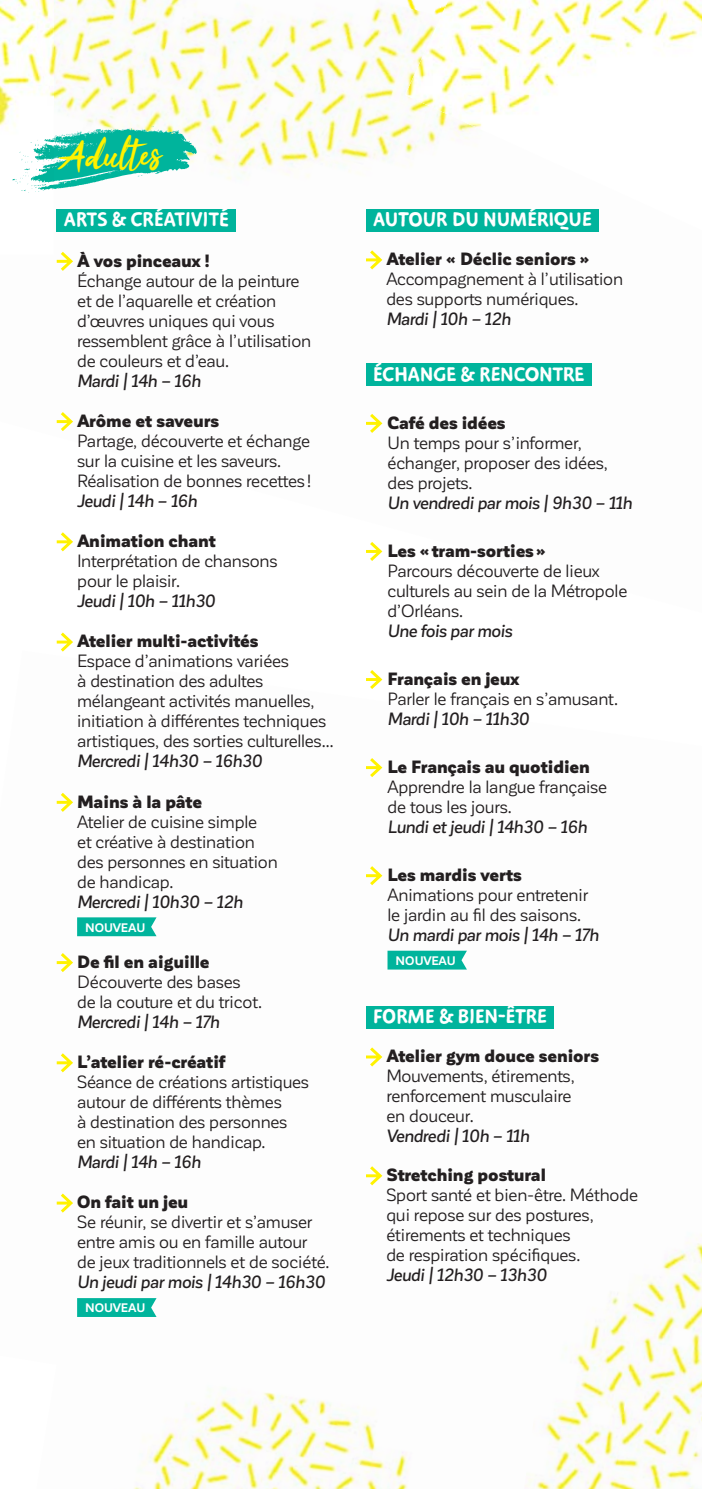
<style>
.page{position:relative;width:702px;height:1489px;background:#fff}
.page>*{position:absolute;margin:0;border:0;box-sizing:border-box;transform-origin:0 0}
.t1{font:700 22.5px "Duper";letter-spacing:.01em;color:#fff}
.t2{font:17.5px/20px "Corporative Sans";letter-spacing:-.01em;color:#231f20}
.t3{font:italic 500 17.5px "Corporative Sans";letter-spacing:-.02em;color:#231f20}
.t4{font:900 17.5px "Corporative Sans";letter-spacing:-.01em;color:#231f20}
.t5{font:700 12.25px "Corporative Sans";letter-spacing:-.015em;color:#fff}
</style>
<div class="page">
<img style="left:56px;top:1028px;width:468px;height:460px">
<img style="left:524px;top:1006px;width:88px;height:482px">
<img style="left:612px;top:1234px;width:90px;height:254px">
<img style="left:54px;top:0;width:351px;height:270px">
<img style="left:378px;top:0;width:27px;height:19px">
<img style="left:400px;top:116px;width:199px;height:270px">
<img style="left:405px;top:0;width:297px;height:230px">
<div style="left:57px;top:209px;width:179px;height:23px;background:#00b49c"></div>
<svg style="left:57px;top:252px;width:16px;height:19px"></svg>
<svg style="left:57px;top:412px;width:16px;height:19px"></svg>
<svg style="left:57px;top:532px;width:16px;height:19px"></svg>
<svg style="left:57px;top:632px;width:16px;height:19px"></svg>
<svg style="left:57px;top:792px;width:16px;height:19px"></svg>
<svg style="left:77px;top:917px;width:79px;height:19px;background:#0cb7a0"></svg>
<svg style="left:57px;top:953px;width:16px;height:19px"></svg>
<svg style="left:57px;top:1053px;width:16px;height:19px"></svg>
<svg style="left:57px;top:1193px;width:16px;height:19px"></svg>
<svg style="left:77px;top:1297px;width:79px;height:19px;background:#16baa4"></svg>
<div style="left:366px;top:209px;width:232px;height:23px;background:#00b49c"></div>
<div style="left:366px;top:363px;width:225px;height:23px;background:#00b49c"></div>
<div style="left:366px;top:1006px;width:187px;height:22px;background:#00b49c"></div>
<svg style="left:366px;top:250px;width:16px;height:19px"></svg>
<svg style="left:366px;top:414px;width:16px;height:19px"></svg>
<svg style="left:366px;top:542px;width:16px;height:19px"></svg>
<svg style="left:366px;top:670px;width:16px;height:19px"></svg>
<svg style="left:366px;top:758px;width:16px;height:19px"></svg>
<svg style="left:366px;top:866px;width:16px;height:19px"></svg>
<svg style="left:387px;top:950px;width:80px;height:19px;background:#13b9a3"></svg>
<svg style="left:366px;top:1047px;width:16px;height:19px"></svg>
<svg style="left:366px;top:1166px;width:16px;height:19px"></svg>
<img style="left:56px;top:1355px;width:1px;height:133px">
<img style="left:0;top:0;width:54px;height:130px">
<svg style="left:12px;top:126px;width:185px;height:67px"></svg>
<p class="t1" style="left:64px;top:205px;width:166px">ARTS &amp; CRÉATIVITÉ</p>
<p class="t4" style="left:77px;top:254px;width:134px">À vos pinceaux !</p>
<p class="t2" style="left:77px;top:272px;width:235px">Échange autour de la peinture et de l’aquarelle et création d’œuvres uniques qui vous ressemblent grâce à l’utilisation de couleurs et d’eau.</p>
<p class="t3" style="left:77px;top:370px;width:125px">Mardi | 14h – 16h</p>
<p class="t4" style="left:77px;top:414px;width:143px">Arôme et saveurs</p>
<p class="t2" style="left:77px;top:432px;width:235px">Partage, découverte et échange sur la cuisine et les saveurs.<br>Réalisation de bonnes recettes !</p>
<p class="t3" style="left:77px;top:490px;width:122px">Jeudi | 14h – 16h</p>
<p class="t4" style="left:77px;top:534px;width:140px">Animation chant</p>
<p class="t2" style="left:77px;top:552px;width:202px">Interprétation de chansons pour le plaisir.</p>
<p class="t3" style="left:77px;top:591px;width:140px">Jeudi | 10h – 11h30</p>
<p class="t4" style="left:77px;top:634px;width:183px">Atelier multi-activités</p>
<p class="t2" style="left:77px;top:652px;width:258px">Espace d’animations variées<br>à destination des adultes mélangeant activités manuelles, initiation à différentes techniques artistiques, des sorties culturelles…</p>
<p class="t3" style="left:77px;top:751px;width:187px">Mercredi | 14h30 – 16h30</p>
<p class="t4" style="left:77px;top:795px;width:127px">Mains à la pâte</p>
<p class="t2" style="left:77px;top:812px;width:202px">Atelier de cuisine simple<br>et créative à destination des personnes en situation de handicap.</p>
<p class="t3" style="left:77px;top:891px;width:167px">Mercredi | 10h30 – 12h</p>
<p class="t5" style="left:85px;top:922px;width:62px">NOUVEAU</p>
<p class="t4" style="left:77px;top:955px;width:134px">De fil en aiguille</p>
<p class="t2" style="left:77px;top:973px;width:186px">Découverte des bases de la couture et du tricot.</p>
<p class="t3" style="left:77px;top:1011px;width:144px">Mercredi | 14h – 17h</p>
<p class="t4" style="left:77px;top:1055px;width:150px">L’atelier ré-créatif</p>
<p class="t2" style="left:77px;top:1073px;width:233px">Séance de créations artistiques autour de différents thèmes<br>à destination des personnes en situation de handicap.</p>
<p class="t3" style="left:77px;top:1151px;width:125px">Mardi | 14h – 16h</p>
<p class="t4" style="left:77px;top:1195px;width:113px">On fait un jeu</p>
<p class="t2" style="left:77px;top:1213px;width:254px">Se réunir, se divertir et s’amuser entre amis ou en famille autour de jeux traditionnels et de société.</p>
<p class="t3" style="left:77px;top:1271px;width:249px">Un jeudi par mois | 14h30 – 16h30</p>
<p class="t5" style="left:85px;top:1303px;width:62px">NOUVEAU</p>
<p class="t1" style="left:373px;top:205px;width:220px">AUTOUR DU NUMÉRIQUE</p>
<p class="t4" style="left:386px;top:253px;width:205px">Atelier « Déclic seniors »</p>
<p class="t2" style="left:386px;top:270px;width:238px">Accompagnement à l’utilisation des supports numériques.</p>
<p class="t3" style="left:386px;top:309px;width:126px">Mardi | 10h – 12h</p>
<p class="t1" style="left:373px;top:359px;width:212px">ÉCHANGE &amp; RENCONTRE</p>
<p class="t4" style="left:387px;top:416px;width:120px">Café des idées</p>
<p class="t2" style="left:387px;top:434px;width:222px">Un temps pour s’informer, échanger, proposer des idées, des projets.</p>
<p class="t3" style="left:387px;top:492px;width:246px">Un vendredi par mois | 9h30 – 11h</p>
<p class="t4" style="left:387px;top:544px;width:160px">Les « tram-sorties »</p>
<p class="t2" style="left:387px;top:562px;width:241px">Parcours découverte de lieux culturels au sein de la Métropole d’Orléans.</p>
<p class="t3" style="left:387px;top:620px;width:126px">Une fois par mois</p>
<p class="t4" style="left:387px;top:672px;width:133px">Français en jeux</p>
<p class="t2" style="left:387px;top:690px;width:232px">Parler le français en s’amusant.</p>
<p class="t3" style="left:387px;top:708px;width:143px">Mardi | 10h – 11h30</p>
<p class="t4" style="left:387px;top:760px;width:204px">Le Français au quotidien</p>
<p class="t2" style="left:387px;top:778px;width:221px">Apprendre la langue française de tous les jours.</p>
<p class="t3" style="left:387px;top:816px;width:201px">Lundi et jeudi | 14h30 – 16h</p>
<p class="t4" style="left:387px;top:868px;width:136px">Les mardis verts</p>
<p class="t2" style="left:387px;top:886px;width:202px">Animations pour entretenir le jardin au fil des saisons.</p>
<p class="t3" style="left:387px;top:924px;width:213px">Un mardi par mois | 14h – 17h</p>
<p class="t5" style="left:395px;top:956px;width:62px">NOUVEAU</p>
<p class="t1" style="left:373px;top:1002px;width:175px">FORME &amp; BIEN-ÊTRE</p>
<p class="t4" style="left:386px;top:1049px;width:214px">Atelier gym douce seniors</p>
<p class="t2" style="left:386px;top:1067px;width:190px">Mouvements, étirements, renforcement musculaire en douceur.</p>
<p class="t3" style="left:386px;top:1125px;width:145px">Vendredi | 10h – 11h</p>
<p class="t4" style="left:386px;top:1168px;width:161px">Stretching postural</p>
<p class="t2" style="left:386px;top:1186px;width:253px">Sport santé et bien-être. Méthode qui repose sur des postures, étirements et techniques<br>de respiration spécifiques.</p>
<p class="t3" style="left:386px;top:1264px;width:162px">Jeudi | 12h30 – 13h30</p>
</div>
